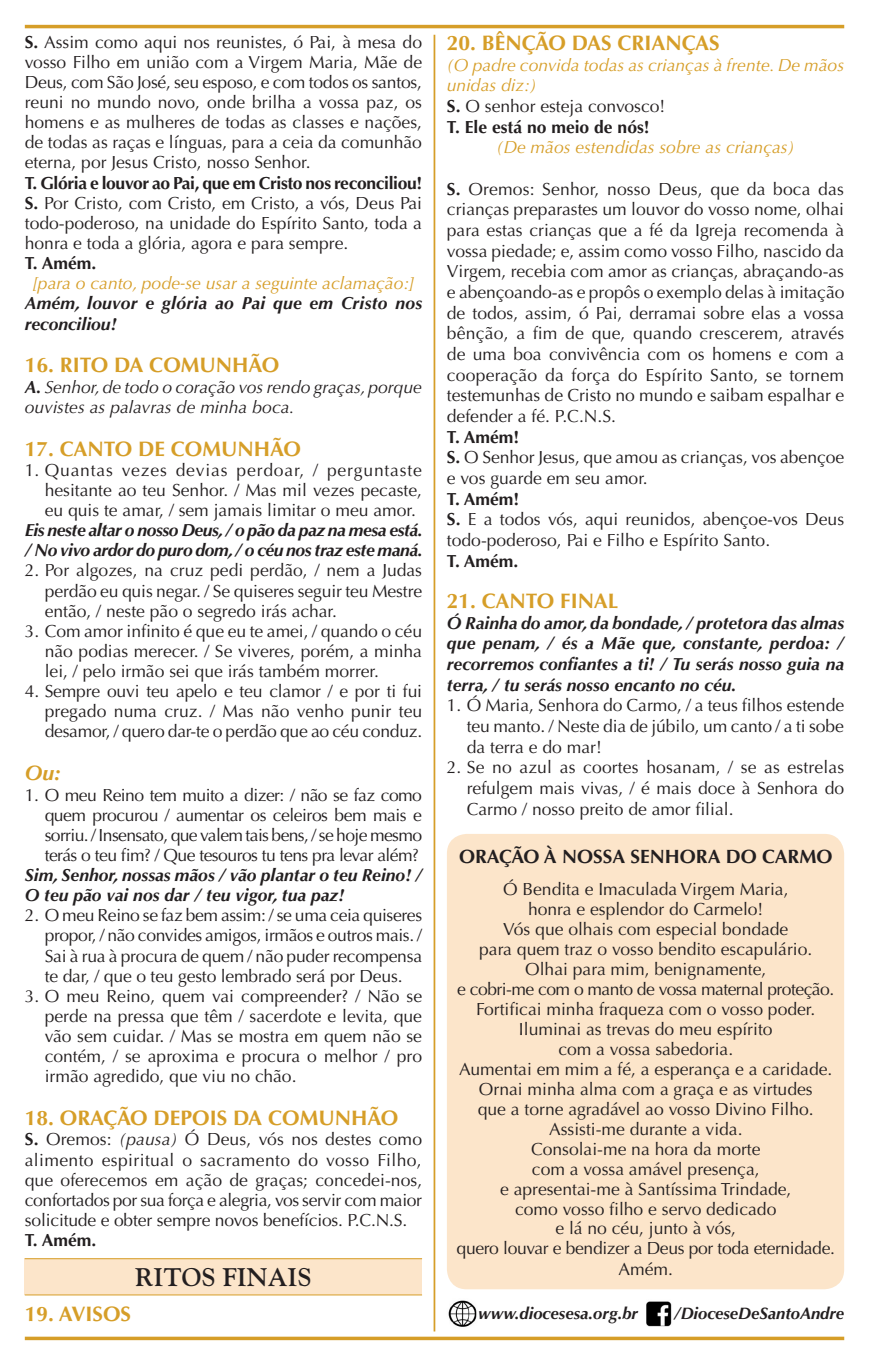
<style>
.page{position:relative;width:869px;height:1365px;background:#fff}
.page>*{position:absolute;margin:0;border:0;box-sizing:border-box;transform-origin:0 0}
.t1{font:700 25.38px "Goudy Std";color:#231f20}
.t2{font:700 21px "Optima LT Std";color:#d69e28}
.t3{font:italic 700 21px "Optima LT Std";color:#d69e28}
.t4{font:700 19.25px "Optima LT Std";color:#231f20}
.t5{font:17.5px/20.1px "Optima LT Std";color:#231f20;text-align:justify}
.t6{font:italic 700 17.5px/20.7px "Optima LT Std";color:#231f20}
.t7{font:italic 17.5px/20.7px "Optima LT Std";color:#d69e28}
.t8{font:italic 700 17.5px/20.1px "Optima LT Std";letter-spacing:-.025em;color:#231f20}
.t9{font:italic 17.5px/20.1px "Optima LT Std";letter-spacing:-.005em;color:#231f20}
.t10{font:700 17.5px "Optima LT Std";color:#231f20}
.t11{font:italic 700 16.62px "Optima LT Std";letter-spacing:-.005em;color:#231f20}
.s1{font-weight:700}
.s2{font-style:italic}
.s3{font-weight:700;font-style:normal;color:#231f20}
.s4{font-style:normal;color:#231f20}
</style>
<div class="page">
<hr style="left:433px;top:35px;width:2px;height:1296px;background:#d69e28">
<hr style="left:25px;top:25px;width:818px;height:3px;background:#d69e28">
<div style="left:25px;top:1258px;width:397px;height:36px;background:#fce5ca"></div>
<hr style="left:25px;top:1258px;width:397px;height:1px;background:#d69e28">
<hr style="left:25px;top:1294px;width:397px;height:1px;background:#d69e28">
<div style="left:446px;top:833px;width:397px;height:456px;background:#fce5ca;border-radius:20px"></div>
<hr style="left:25px;top:1336px;width:818px;height:3px;background:#d69e28">
<img style="left:448px;top:1300px;width:29px;height:27px">
<img style="left:646px;top:1301px;width:26px;height:26px">
<p class="t5" style="left:25px;top:32px;width:398px"><span class="s1">S.</span> Assim como aqui nos reunistes, ó Pai, à mesa do vosso Filho em união com a Virgem Maria, Mãe de Deus, com São José, seu esposo, e com todos os santos, reuni no mundo novo, onde brilha a vossa paz, os homens e as mulheres de todas as classes e nações, de todas as raças e línguas, para a ceia da comunhão eterna, por Jesus Cristo, nosso Senhor.</p>
<p class="t5" style="left:25px;top:173px;width:399px"><span class="s1">T. Glória e louvor ao Pai, que em Cristo nos reconciliou!<br>S.</span> Por Cristo, com Cristo, em Cristo, a vós, Deus Pai todo-poderoso, na unidade do Espírito Santo, toda a honra e toda a glória, agora e para sempre.</p>
<p class="t10" style="left:25px;top:253px;width:73px">T. Amém.</p>
<p class="t7" style="left:33px;top:273px;width:382px">[para o canto, pode-se usar a seguinte aclamação:]</p>
<p class="t6" style="left:25px;top:293px;width:398px;line-height:20.1px">Amém, louvor e glória ao Pai que em Cristo nos reconciliou!</p>
<p class="t2" style="left:25px;top:353px;width:254px">16. RITO DA COMUNHÃO</p>
<p class="t9" style="left:25px;top:376px;width:398px"><span class="s1">A.</span> Senhor, de todo o coração vos rendo graças, porque ouvistes as palavras de minha boca.</p>
<p class="t2" style="left:25px;top:436px;width:276px">17. CANTO DE COMUNHÃO</p>
<p class="t5" style="left:45px;top:460px;width:379px;text-indent:-20px">1. Quantas vezes devias perdoar, / perguntaste hesitante ao teu Senhor. / Mas mil vezes pecaste, eu quis te amar, / sem jamais limitar o meu amor.</p>
<p class="t8" style="left:25px;top:520px;width:399px">Eis neste altar o nosso Deus, / o pão da paz na mesa está. / No vivo ardor do puro dom, / o céu nos traz este maná.</p>
<p class="t5" style="left:45px;top:560px;width:379px;text-indent:-20px">2. Por algozes, na cruz pedi perdão, / nem a Judas perdão eu quis negar. / Se quiseres seguir teu Mestre então, / neste pão o segredo irás achar.</p>
<p class="t5" style="left:45px;top:621px;width:379px;text-indent:-20px">3. Com amor infinito é que eu te amei, / quando o céu não podias merecer. / Se viveres, porém, a minha lei, / pelo irmão sei que irás também morrer.</p>
<p class="t5" style="left:45px;top:681px;width:379px;text-indent:-20px">4. Sempre ouvi teu apelo e teu clamor / e por ti fui pregado numa cruz. / Mas não venho punir teu desamor, / quero dar-te o perdão que ao céu conduz.</p>
<p class="t3" style="left:25px;top:760px;width:38px">Ou:</p>
<p class="t5" style="left:45px;top:784px;width:379px;text-indent:-20px">1. O meu Reino tem muito a dizer: / não se faz como quem procurou / aumentar os celeiros bem mais e sorriu. / Insensato, que valem tais bens, / se hoje mesmo terás o teu fim? / Que tesouros tu tens pra levar além?</p>
<p class="t6" style="left:25px;top:865px;width:398px;line-height:20.1px">Sim, Senhor, nossas mãos / vão plantar o teu Reino! /<br>O teu pão vai nos dar / teu vigor, tua paz!</p>
<p class="t5" style="left:45px;top:905px;width:379px;text-indent:-20px">2. O meu Reino se faz bem assim: / se uma ceia quiseres propor, / não convides amigos, irmãos e outros mais. / Sai à rua à procura de quem / não puder recompensa te dar, / que o teu gesto lembrado será por Deus.</p>
<p class="t5" style="left:45px;top:986px;width:379px;text-indent:-20px">3. O meu Reino, quem vai compreender? / Não se perde na pressa que têm / sacerdote e levita, que vão sem cuidar. / Mas se mostra em quem não se contém, / se aproxima e procura o melhor / pro irmão agredido, que viu no chão.</p>
<p class="t2" style="left:25px;top:1105px;width:373px">18. ORAÇÃO DEPOIS DA COMUNHÃO</p>
<p class="t5" style="left:25px;top:1129px;width:399px"><span class="s1">S.</span> Oremos: <span class="s2">(pausa)</span> Ó Deus, vós nos destes como alimento espiritual o sacramento do vosso Filho, que oferecemos em ação de graças; concedei-nos, confortados por sua força e alegria, vos servir com maior solicitude e obter sempre novos benefícios. P.C.N.S.</p>
<p class="t10" style="left:25px;top:1229px;width:73px">T. Amém.</p>
<h1 class="t1" style="left:135px;top:1261px;width:178px">RITOS FINAIS</h1>
<p class="t2" style="left:25px;top:1301px;width:108px">19. AVISOS</p>
<p class="t2" style="left:446px;top:31px;width:274px">20. BÊNÇÃO DAS CRIANÇAS</p>
<p class="t7" style="left:446px;top:55px;width:398px">(O padre convida todas as crianças à frente. De mãos unidas diz:)<br><span class="s3">S.</span> <span class="s4">O senhor esteja convosco!<br></span><span class="s3">T. Ele está no meio de nós!</span></p>
<p class="t7" style="left:496px;top:137px;width:299px">(De mãos estendidas sobre as crianças)</p>
<p class="t5" style="left:446px;top:179px;width:399px;line-height:20.7px"><span class="s1">S.</span> Oremos: Senhor, nosso Deus, que da boca das crianças preparastes um louvor do vosso nome, olhai para estas crianças que a fé da Igreja recomenda à vossa piedade; e, assim como vosso Filho, nascido da Virgem, recebia com amor as crianças, abraçando-as e abençoando-as e propôs o exemplo delas à imitação de todos, assim, ó Pai, derramai sobre elas a vossa bênção, a fim de que, quando crescerem, através de uma boa convivência com os homens e com a cooperação da força do Espírito Santo, se tornem testemunhas de Cristo no mundo e saibam espalhar e defender a fé. P.C.N.S.</p>
<p class="t5" style="left:446px;top:426px;width:398px;line-height:20.7px;text-align:left"><span class="s1">T. Amém!<br>S.</span> O Senhor Jesus, que amou as crianças, vos abençoe e vos guarde em seu amor.</p>
<p class="t5" style="left:446px;top:488px;width:398px;line-height:20.7px;text-align:left"><span class="s1">T. Amém!<br>S.</span> E a todos vós, aqui reunidos, abençoe-vos Deus todo-poderoso, Pai e Filho e Espírito Santo.</p>
<p class="t10" style="left:446px;top:550px;width:73px">T. Amém.</p>
<p class="t2" style="left:446px;top:588px;width:173px">21. CANTO FI NAL</p>
<p class="t6" style="left:446px;top:612px;width:398px;text-align:justify">Ó Rainha do amor, da bondade, / protetora das almas que penam, / és a Mãe que, constante, perdoa: / recorremos confiantes a ti! / Tu serás nosso guia na terra, / tu serás nosso encanto no céu.</p>
<p class="t5" style="left:466px;top:695px;width:379px;line-height:20.7px;text-indent:-20px">1. Ó Maria, Senhora do Carmo, / a teus filhos estende teu manto. / Neste dia de júbilo, um canto / a ti sobe da terra e do mar!</p>
<p class="t5" style="left:466px;top:757px;width:379px;line-height:20.7px;text-indent:-20px">2. Se no azul as coortes hosanam, / se as estrelas refulgem mais vivas, / é mais doce à Senhora do Carmo / nosso preito de amor filial.</p>
<p class="t4" style="left:459px;top:845px;width:373px">ORAÇÃO À NOSSA SENHORA DO CARMO</p>
<p class="t5" style="left:456px;top:879px;width:379px;text-align:center">Ó Bendita e Imaculada Virgem Maria,<br>honra e esplendor do Carmelo!<br>Vós que olhais com especial bondade<br>para quem traz o vosso bendito escapulário.<br>Olhai para mim, benignamente,<br>e cobri-me com o manto de vossa maternal proteção.<br>Fortificai minha fraqueza com o vosso poder.<br>Iluminai as trevas do meu espírito<br>com a vossa sabedoria.<br>Aumentai em mim a fé, a esperança e a caridade.<br>Ornai minha alma com a graça e as virtudes<br>que a torne agradável ao vosso Divino Filho.<br>Assisti-me durante a vida.<br>Consolai-me na hora da morte<br>com a vossa amável presença,<br>e apresentai-me à Santíssima Trindade,<br>como vosso filho e servo dedicado<br>e lá no céu, junto à vós,<br>quero louvar e bendizer a Deus por toda eternidade.<br>Amém.</p>
<p class="t11" style="left:478px;top:1303px;width:161px">www.diocesesa.org.br</p>
<p class="t11" style="left:674px;top:1303px;width:171px">/DioceseDeSantoAndre</p>
</div>
